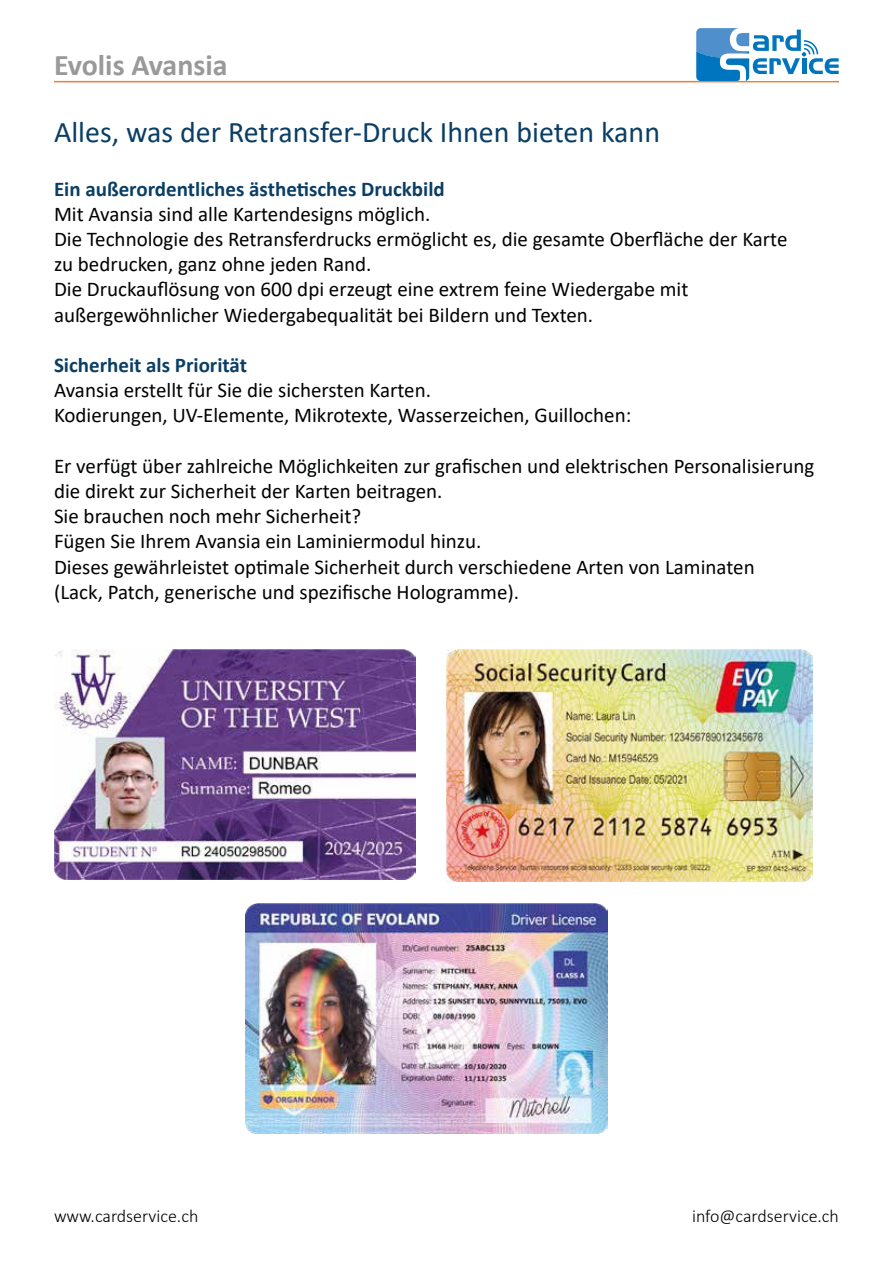
<style>
.page{position:relative;width:893px;height:1263px;background:#fff}
.page>*{position:absolute;margin:0;border:0;box-sizing:border-box;transform-origin:0 0}
.t1{font:30px "Calibri";color:#0a3e64}
.t2{font:700 30px "Calibri";color:#999}
.t3{font:21px/25.2px "Calibri";color:#010202}
.t4{font:700 21px "Calibri";color:#0a3e64}
.t5{font:300 18px "Calibri";color:#000}
</style>
<div class="page">
<hr style="left:54px;top:81px;width:785px;height:1px;background:#ee7e34">
<svg style="left:696px;top:28px;width:143px;height:53px"></svg>
<img style="left:246px;top:903px;width:361px;height:230px">
<img style="left:54px;top:650px;width:362px;height:230px">
<img style="left:446px;top:650px;width:367px;height:232px">
<h1 class="t2" style="left:54px;top:47px;width:175px">Evolis Avansia</h1>
<h1 class="t1" style="left:54px;top:121px;width:608px">Alles, was der Retransfer-Druck Ihnen bieten kann</h1>
<p class="t4" style="left:54px;top:174px;width:392px">Ein außerordentliches ästhetisches Druckbild</p>
<p class="t3" style="left:54px;top:203px;width:735px">Mit Avansia sind alle Kartendesigns möglich.<br>Die Technologie des Retransferdrucks ermöglicht es, die gesamte Oberfläche der Karte zu bedrucken, ganz ohne jeden Rand.<br>Die Druckauflösung von 600 dpi erzeugt eine extrem feine Wiedergabe mit außergewöhnlicher Wiedergabequalität bei Bildern und Texten.</p>
<p class="t4" style="left:54px;top:352px;width:195px">Sicherheit als Priorität</p>
<p class="t3" style="left:54px;top:379px;width:579px">Avansia erstellt für Sie die sichersten Karten.<br>Kodierungen, UV-Elemente, Mikrotexte, Wasserzeichen, Guillochen:</p>
<p class="t3" style="left:54px;top:453px;width:762px">Er verfügt über zahlreiche Möglichkeiten zur grafischen und elektrischen Personalisierung die direkt zur Sicherheit der Karten beitragen.<br>Sie brauchen noch mehr Sicherheit?<br>Fügen Sie Ihrem Avansia ein Laminiermodul hinzu.<br>Dieses gewährleistet optimale Sicherheit durch verschiedene Arten von Laminaten<br>(Lack, Patch, generische und spezifische Hologramme).</p>
<p class="t5" style="left:54px;top:1210px;width:146px">www.cardservice.ch</p>
<p class="t5" style="left:692px;top:1210px;width:148px">info@cardservice.ch</p>
</div>
